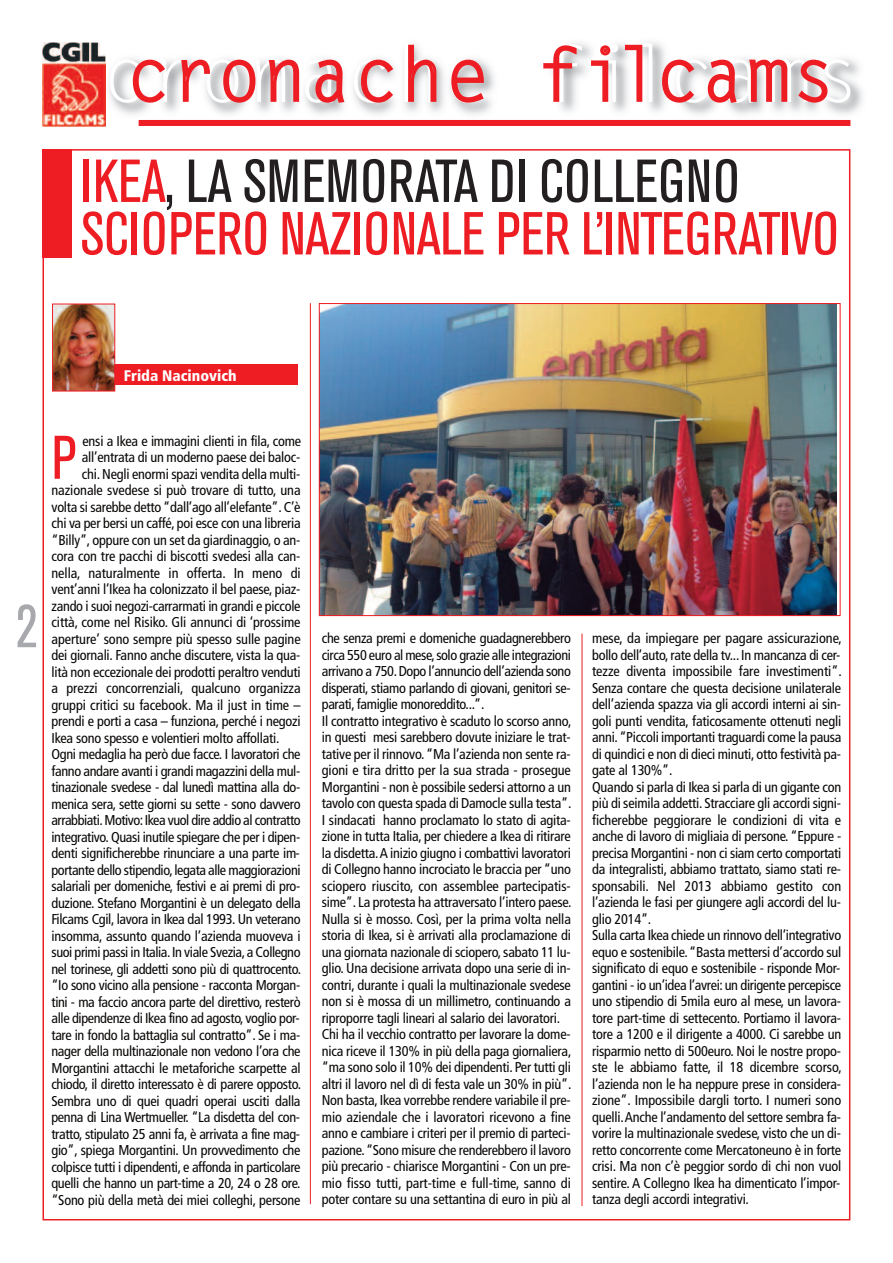
<style>
.page{position:relative;width:893px;height:1263px;background:#fff}
.page>*{position:absolute;margin:0;border:0;box-sizing:border-box;transform-origin:0 0}
.t1{font:condensed 60.75px "Akzidenz Grotesk BE";color:#ee1d23}
.t2{font:condensed 60px/52.5px "Akzidenz Grotesk BE";color:#ee1d23}
.t3{font:condensed 60px "Akzidenz Grotesk BE";color:#a8a9ad}
.t4{font:900 condensed 15.3px "Frutiger";color:#fff}
.t5{font:condensed 14.25px/16.5px "Frutiger";letter-spacing:-.015em;color:#070504}
.s1{color:#231f20}
</style>
<div class="page">
<hr style="left:310px;top:303px;width:1px;height:901px;background:#ee1d23">
<hr style="left:582px;top:634px;width:1px;height:572px;background:#ee1d23">
<img style="left:105px;top:42px;width:758px;height:80px">
<svg style="left:110px;top:44px;width:740px;height:59px"></svg>
<img style="left:43px;top:43px;width:62px;height:84px">
<div style="left:139px;top:120px;width:711px;height:6px;background:#ee1d23"></div>
<div style="left:43px;top:150px;width:29px;height:108px;background:#ee1d23"></div>
<img style="left:321px;top:305px;width:515px;height:309px">
<div style="left:319px;top:303px;width:521px;height:313px;border:1px solid #ee1d23"></div>
<div style="left:69px;top:365px;width:229px;height:20px;background:#ee1d23"></div>
<img style="left:54px;top:306px;width:59px;height:83px">
<div style="left:52px;top:304px;width:63px;height:87px;border:1px solid #ee1d23"></div>
<h2 class="t2" style="left:81px;top:159px;width:760px">IKEA<span class="s1">, LA SMEMORATA DI COLLEGNO<br></span>SCIOPERO NAZIONALE PER L’INTEGRATIVO</h2>
<p class="t4" style="left:124px;top:369px;width:115px">Frida Nacinovich</p>
<h2 class="t3" style="left:16px;top:605px;width:24px">2</h2>
<h1 class="t1" style="left:52px;top:436px;width:27px">P</h1>
<p class="t5" style="left:83px;top:434px;width:220px">ensi a Ikea e immagini clienti in fila, come</p>
<p class="t5" style="left:82px;top:450px;width:220px">all’entrata di un moderno paese dei baloc-</p>
<p class="t5" style="left:82px;top:467px;width:220px">chi. Negli enormi spazi vendita della multi-</p>
<p class="t5" style="left:52px;top:483px;width:251px">nazionale svedese si può trovare di tutto, una</p>
<p class="t5" style="left:52px;top:500px;width:251px">volta si sarebbe detto “dall’ago all’elefante”. C’è</p>
<p class="t5" style="left:52px;top:516px;width:251px">chi va per bersi un caffé, poi esce con una libreria</p>
<p class="t5" style="left:52px;top:533px;width:250px">“Billy”, oppure con un set da giardinaggio, o an-</p>
<p class="t5" style="left:52px;top:549px;width:250px">cora con tre pacchi di biscotti svedesi alla can-</p>
<p class="t5" style="left:52px;top:566px;width:251px">nella, naturalmente in offerta. In meno di</p>
<p class="t5" style="left:52px;top:582px;width:250px">vent’anni l’Ikea ha colonizzato il bel paese, piaz-</p>
<p class="t5" style="left:52px;top:599px;width:251px">zando i suoi negozi-carrarmati in grandi e piccole</p>
<p class="t5" style="left:52px;top:615px;width:251px">città, come nel Risiko. Gli annunci di ‘prossime</p>
<p class="t5" style="left:52px;top:632px;width:251px">aperture’ sono sempre più spesso sulle pagine</p>
<p class="t5" style="left:52px;top:648px;width:250px">dei giornali. Fanno anche discutere, vista la qua-</p>
<p class="t5" style="left:52px;top:665px;width:251px">lità non eccezionale dei prodotti peraltro venduti</p>
<p class="t5" style="left:52px;top:681px;width:251px">a prezzi concorrenziali, qualcuno organizza</p>
<p class="t5" style="left:52px;top:698px;width:251px">gruppi critici su facebook. Ma il just in time –</p>
<p class="t5" style="left:52px;top:714px;width:251px">prendi e porti a casa – funziona, perché i negozi</p>
<p class="t5" style="left:52px;top:731px;width:230px">Ikea sono spesso e volentieri molto affollati.</p>
<p class="t5" style="left:52px;top:747px;width:251px">Ogni medaglia ha però due facce. I lavoratori che</p>
<p class="t5" style="left:52px;top:764px;width:250px">fanno andare avanti i grandi magazzini della mul-</p>
<p class="t5" style="left:52px;top:780px;width:250px">tinazionale svedese - dal lunedì mattina alla do-</p>
<p class="t5" style="left:52px;top:797px;width:251px">menica sera, sette giorni su sette - sono davvero</p>
<p class="t5" style="left:52px;top:813px;width:251px">arrabbiati.Motivo:Ikea vuol dire addio al contratto</p>
<p class="t5" style="left:52px;top:830px;width:250px">integrativo. Quasi inutile spiegare che per i dipen-</p>
<p class="t5" style="left:52px;top:846px;width:250px">denti significherebbe rinunciare a una parte im-</p>
<p class="t5" style="left:52px;top:863px;width:251px">portante dello stipendio,legata alle maggiorazioni</p>
<p class="t5" style="left:52px;top:879px;width:250px">salariali per domeniche, festivi e ai premi di pro-</p>
<p class="t5" style="left:51px;top:896px;width:251px">duzione. Stefano Morgantini è un delegato della</p>
<p class="t5" style="left:51px;top:912px;width:251px">Filcams Cgil, lavora in Ikea dal 1993. Un veterano</p>
<p class="t5" style="left:51px;top:929px;width:251px">insomma, assunto quando l’azienda muoveva i</p>
<p class="t5" style="left:51px;top:945px;width:251px">suoi primi passi in Italia.In viale Svezia,a Collegno</p>
<p class="t5" style="left:51px;top:962px;width:251px">nel torinese, gli addetti sono più di quattrocento.</p>
<p class="t5" style="left:51px;top:978px;width:250px">“Io sono vicino alla pensione - racconta Morgan-</p>
<p class="t5" style="left:51px;top:995px;width:251px">tini - ma faccio ancora parte del direttivo, resterò</p>
<p class="t5" style="left:51px;top:1011px;width:250px">alle dipendenze di Ikea fino ad agosto, voglio por-</p>
<p class="t5" style="left:51px;top:1028px;width:250px">tare in fondo la battaglia sul contratto”. Se i ma-</p>
<p class="t5" style="left:51px;top:1044px;width:251px">nager della multinazionale non vedono l’ora che</p>
<p class="t5" style="left:51px;top:1061px;width:251px">Morgantini attacchi le metaforiche scarpette al</p>
<p class="t5" style="left:51px;top:1077px;width:251px">chiodo, il diretto interessato è di parere opposto.</p>
<p class="t5" style="left:51px;top:1094px;width:251px">Sembra uno di quei quadri operai usciti dalla</p>
<p class="t5" style="left:51px;top:1110px;width:250px">penna di Lina Wertmueller. “La disdetta del con-</p>
<p class="t5" style="left:51px;top:1127px;width:250px">tratto, stipulato 25 anni fa, è arrivata a fine mag-</p>
<p class="t5" style="left:51px;top:1143px;width:251px">gio”, spiega Morgantini. Un provvedimento che</p>
<p class="t5" style="left:51px;top:1160px;width:251px">colpisce tutti i dipendenti, e affonda in particolare</p>
<p class="t5" style="left:51px;top:1176px;width:251px">quelli che hanno un part-time a 20, 24 o 28 ore.</p>
<p class="t5" style="left:51px;top:1193px;width:251px">“Sono più della metà dei miei colleghi, persone</p>
<p class="t5" style="left:322px;top:631px;width:251px">che senza premi e domeniche guadagnerebbero circa 550 euro al mese,solo grazie alle integrazioni arrivano a 750.Dopo l’annuncio dell’azienda sono disperati, stiamo parlando di giovani, genitori se&shy;parati, famiglie monoreddito...”.<br>Il contratto integrativo è scaduto lo scorso anno, in questi mesi sarebbero dovute iniziare le trat&shy;tative per il rinnovo.“Ma l’azienda non sente ra&shy;gioni e tira dritto per la sua strada - prosegue Morgantini - non è possibile sedersi attorno a un tavolo con questa spada di Damocle sulla testa”.<br>I sindacati hanno proclamato lo stato di agita&shy;zione in tutta Italia, per chiedere a Ikea di ritirare la disdetta.A inizio giugno i combattivi lavoratori di Collegno hanno incrociato le braccia per “uno sciopero riuscito, con assemblee partecipatis&shy;sime”. La protesta ha attraversato l’intero paese.<br>Nulla si è mosso. Così, per la prima volta nella storia di Ikea, si è arrivati alla proclamazione di una giornata nazionale di sciopero,sabato 11 lu&shy;glio. Una decisione arrivata dopo una serie di in&shy;contri, durante i quali la multinazionale svedese non si è mossa di un millimetro, continuando a riproporre tagli lineari al salario dei lavoratori.<br>Chi ha il vecchio contratto per lavorare la dome&shy;nica riceve il 130% in più della paga giornaliera, “ma sono solo il 10% dei dipendenti. Per tutti gli altri il lavoro nel dì di festa vale un 30% in più”.<br>Non basta, Ikea vorrebbe rendere variabile il pre&shy;mio aziendale che i lavoratori ricevono a fine anno e cambiare i criteri per il premio di parteci&shy;pazione.“Sono misure che renderebbero il lavoro più precario - chiarisce Morgantini - Con un pre&shy;mio fisso tutti, part-time e full-time, sanno di poter contare su una settantina di euro in più al</p>
<p class="t5" style="left:592px;top:631px;width:251px">mese, da impiegare per pagare assicurazione, bollo dell’auto,rate della tv... In mancanza di cer&shy;tezze diventa impossibile fare investimenti”.<br>Senza contare che questa decisione unilaterale dell’azienda spazza via gli accordi interni ai sin&shy;goli punti vendita, faticosamente ottenuti negli anni.“Piccoli importanti traguardi come la pausa di quindici e non di dieci minuti, otto festività pa&shy;gate al 130%”.<br>Quando si parla di Ikea si parla di un gigante con più di seimila addetti. Stracciare gli accordi signi&shy;ficherebbe peggiorare le condizioni di vita e anche di lavoro di migliaia di persone. “Eppure - precisa Morgantini - non ci siam certo comportati da integralisti, abbiamo trattato, siamo stati re&shy;sponsabili. Nel 2013 abbiamo gestito con l’azienda le fasi per giungere agli accordi del lu&shy;glio 2014”.<br>Sulla carta Ikea chiede un rinnovo dell’integrativo equo e sostenibile.“Basta mettersi d’accordo sul significato di equo e sostenibile - risponde Mor&shy;gantini - io un’idea l’avrei: un dirigente percepisce uno stipendio di 5mila euro al mese, un lavora&shy;tore part-time di settecento. Portiamo il lavora&shy;tore a 1200 e il dirigente a 4000. Ci sarebbe un risparmio netto di 500euro. Noi le nostre propo&shy;ste le abbiamo fatte, il 18 dicembre scorso, l’azienda non le ha neppure prese in considera&shy;zione”. Impossibile dargli torto. I numeri sono quelli.Anche l’andamento del settore sembra fa&shy;vorire la multinazionale svedese, visto che un di&shy;retto concorrente come Mercatoneuno è in forte crisi. Ma non c’è peggior sordo di chi non vuol sentire. A Collegno Ikea ha dimenticato l’impor&shy;tanza degli accordi integrativi.</p>
</div>
